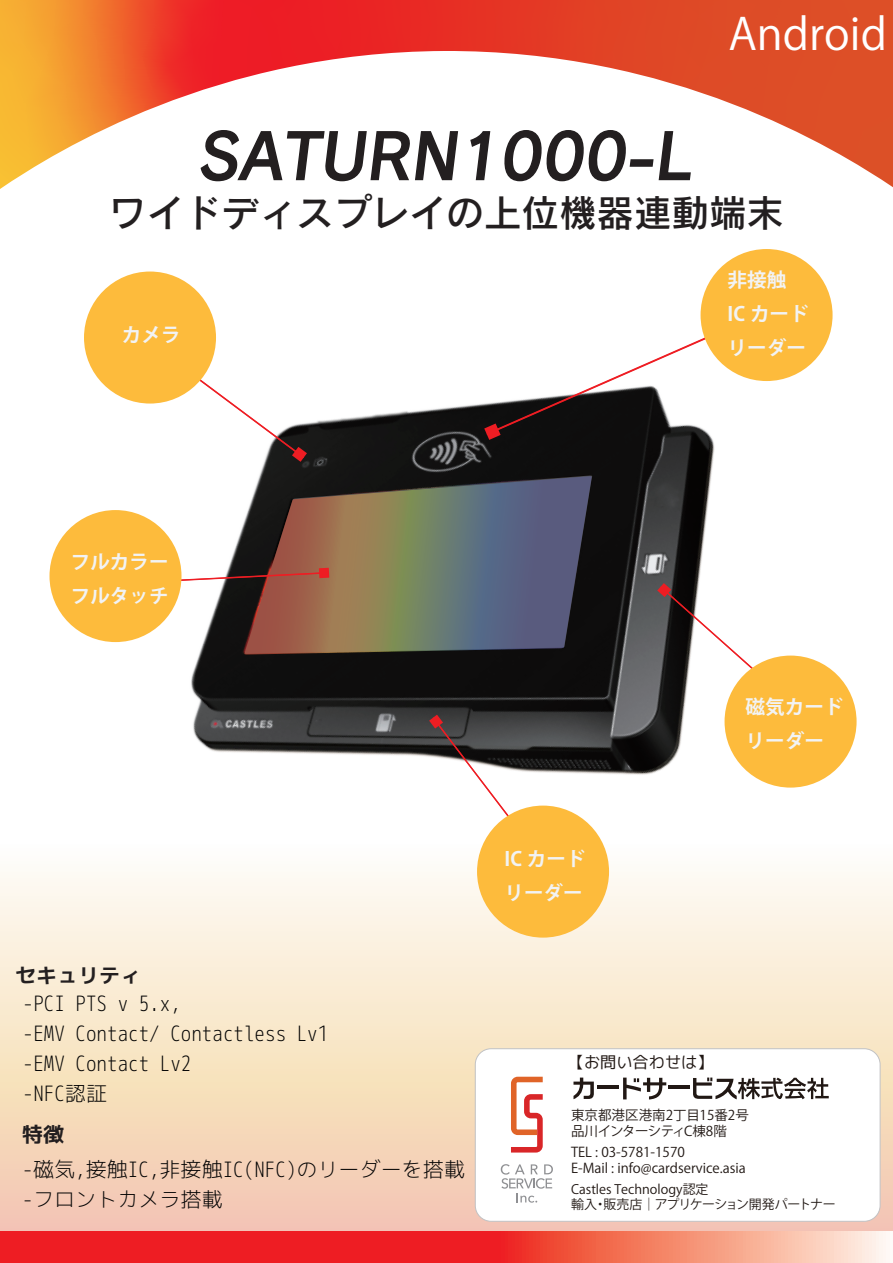
<style>
.page{position:relative;width:893px;height:1263px;background:#fff}
.page>*{position:absolute;margin:0;border:0;box-sizing:border-box;transform-origin:0 0}
.t1{font:61.05px "Rodin Pro N DB";color:#231f20}
.t2{font:43.5px "Koz Go Pr 6 N";color:#fff}
.t3{font:37.5px "Rodin Pro N DB";color:#231f20}
.t4{font:21px/29.8px "mplus 2 m light";color:#030303}
.t5{font:21px "mplus 2 m bold";color:#231f20}
.t6{font:700 19.5px/34.2px "Koz Go Pr 6 N";color:#f2f3f4}
.t7{font:16.2px "mplus 1 c regular";color:#211814}
.t8{font:13.5px/16.2px "Koz Go Pr 6 N";color:#211814}
.t9{font:12.9px/15.6px "Koz Go Pr 6 N";color:#211814}
</style>
<div class="page">
<div style="left:0;top:844px;width:892px;height:406px;background:linear-gradient(to bottom,#fefff4,#f2c6a5)"></div>
<svg style="left:0;top:1231px;width:892px;height:32px;background:#f1504a"></svg>
<svg style="left:0;top:0;width:893px;height:189px"></svg>
<img style="left:39px;top:249px;width:854px;height:767px">
<svg style="left:244px;top:476px;width:348px;height:178px;background:#665f59"></svg>
<svg style="left:484px;top:314px;width:274px;height:126px"></svg>
<div style="left:700px;top:249px;width:132px;height:132px;background:#fdbb3c;border-radius:50%"></div>
<svg style="left:138px;top:333px;width:169px;height:129px"></svg>
<div style="left:84px;top:272px;width:132px;height:132px;background:#fdbb3c;border-radius:50%"></div>
<svg style="left:182px;top:568px;width:147px;height:15px"></svg>
<div style="left:50px;top:510px;width:132px;height:132px;background:#fdbb3c;border-radius:50%"></div>
<svg style="left:429px;top:715px;width:115px;height:147px"></svg>
<div style="left:477px;top:806px;width:132px;height:132px;background:#fdbb3c;border-radius:50%"></div>
<svg style="left:657px;top:583px;width:139px;height:125px"></svg>
<div style="left:724px;top:656px;width:132px;height:132px;background:#fdbb3c;border-radius:50%"></div>
<div style="left:475px;top:1049px;width:405px;height:172px;background:#fff;border-radius:16px"></div>
<div style="left:475px;top:1048px;width:405px;height:173px;border:1px solid #c1c2c4;border-radius:16px"></div>
<svg style="left:573px;top:1077px;width:21px;height:22px"></svg>
<hr style="left:597px;top:1086px;width:21px;height:3px;background:#211814">
<svg style="left:623px;top:1077px;width:43px;height:22px"></svg>
<hr style="left:668px;top:1086px;width:21px;height:3px;background:#211814">
<svg style="left:693px;top:1077px;width:136px;height:22px"></svg>
<svg style="left:511px;top:1077px;width:32px;height:75px"></svg>
<svg style="left:501px;top:1164px;width:52px;height:39px"></svg>
<h2 class="t2" style="left:728px;top:10px;width:160px">Android</h2>
<h1 class="t1" style="left:197px;top:116px;width:505px">SATURN1000-L</h1>
<h3 class="t3" style="left:109px;top:188px;width:676px">ワイドディスプレイの上位機器連動端末</h3>
<p class="t6" style="left:122px;top:318px;width:60px">カメラ</p>
<p class="t6" style="left:728px;top:263px;width:83px">非接触<br>IC カードリーダー</p>
<p class="t6" style="left:71px;top:545px;width:99px">フルカラーフルタッチ</p>
<p class="t5" style="left:15px;top:960px;width:128px">セキュリティ</p>
<p class="t4" style="left:23px;top:988px;width:307px">-PCI PTS v 5.x,<br>-EMV Contact/ Contactless Lv1 -EMV Contact Lv2<br>-NFC認証</p>
<p class="t5" style="left:22px;top:1119px;width:43px">特徴</p>
<p class="t4" style="left:23px;top:1154px;width:444px">-磁気,接触IC,非接触IC(NFC)のリーダーを搭載-フロントカメラ搭載</p>
<p class="t6" style="left:504px;top:842px;width:82px">IC カードリーダー</p>
<p class="t6" style="left:746px;top:690px;width:99px">磁気カードリーダー</p>
<p class="t7" style="left:568px;top:1051px;width:147px">【お問い合わせは】</p>
<p class="t8" style="left:571px;top:1107px;width:179px">東京都港区港南2丁目15番2号品川インターシティC棟8階</p>
<p class="t8" style="left:571px;top:1144px;width:176px">TEL : 03-5781-1570<br>E-Mail : info@cardservice.asia</p>
<p class="t9" style="left:571px;top:1181px;width:266px">Castles Technology認定<br>輸入・販売店｜アプリケーション開発パートナー</p>
</div>
